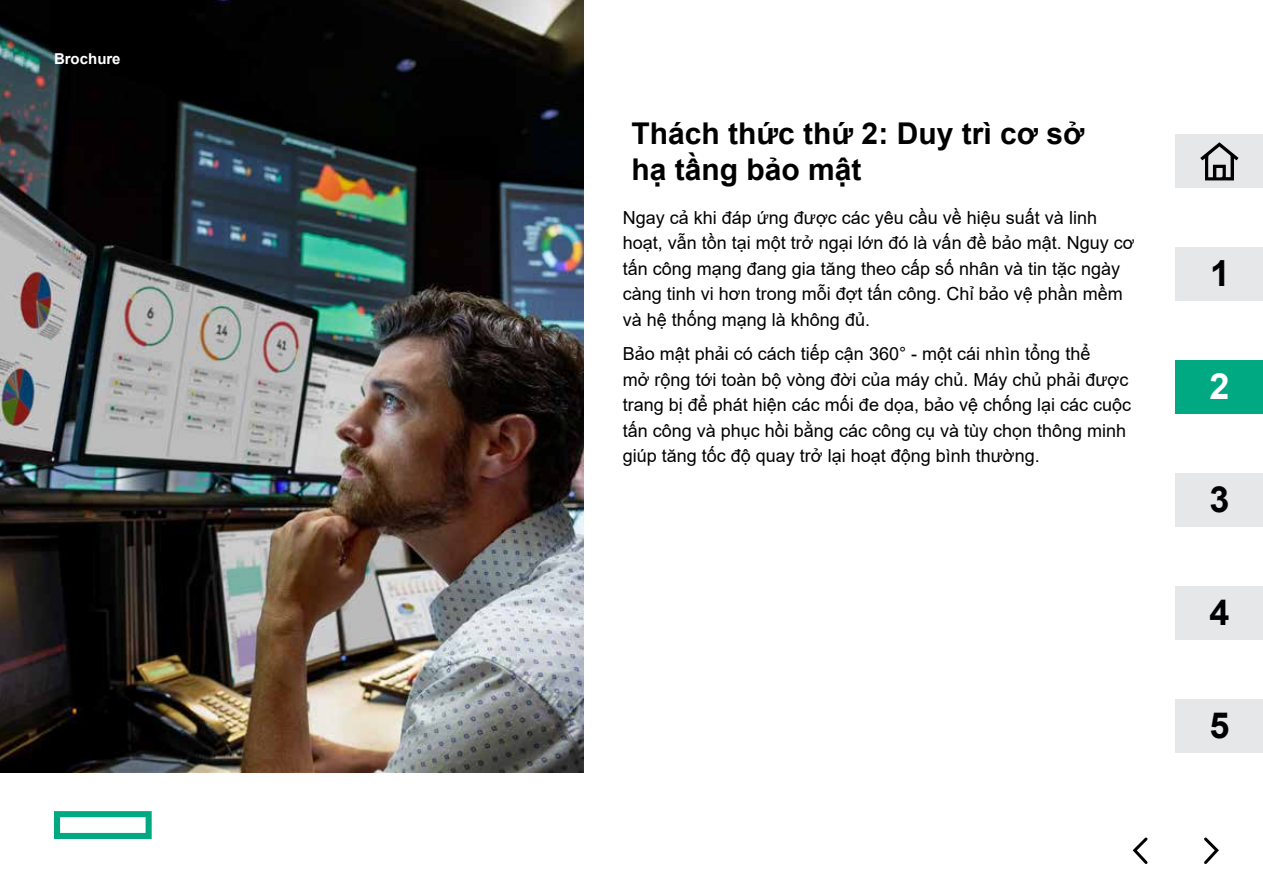
<style>
.page{position:relative;width:1263px;height:893px;background:#fff}
.page>*{position:absolute;margin:0;border:0;box-sizing:border-box;transform-origin:0 0}
.t1{font:700 36px "Arial";color:#000}
.t2{font:700 36px "Arial";color:#fff}
.t3{font:700 30px/36px "Arial";color:#000}
.t4{font:18px/25.5px "Arial";color:#000}
.t5{font:700 15px "Arial";color:#fff}
</style>
<div class="page">
<img style="left:0;top:0;width:583px;height:772px">
<svg style="left:54px;top:811px;width:98px;height:28px"></svg>
<div style="left:1176px;top:248px;width:87px;height:53px;background:#e6e7e8"></div>
<div style="left:1176px;top:361px;width:87px;height:53px;background:#01a982"></div>
<div style="left:1176px;top:135px;width:87px;height:53px;background:#e6e7e8"></div>
<svg style="left:1200px;top:142px;width:38px;height:38px"></svg>
<div style="left:1176px;top:474px;width:87px;height:53px;background:#e6e7e8"></div>
<div style="left:1176px;top:587px;width:87px;height:53px;background:#e6e7e8"></div>
<div style="left:1176px;top:700px;width:87px;height:53px;background:#e6e7e8"></div>
<svg style="left:1132px;top:837px;width:16px;height:27px"></svg>
<svg style="left:1204px;top:837px;width:15px;height:27px"></svg>
<p class="t5" style="left:54px;top:48px;width:68px">Brochure</p>
<h2 class="t3" style="left:631px;top:116px;width:454px">Thách thức thứ 2: Duy trì cơ sở hạ tầng bảo mật</h2>
<p class="t4" style="left:623px;top:204px;width:513px">Ngay cả khi đáp ứng được các yêu cầu về hiệu suất và linh hoạt, vẫn tồn tại một trở ngại lớn đó là vấn đề bảo mật. Nguy cơ tấn công mạng đang gia tăng theo cấp số nhân và tin tặc ngày càng tinh vi hơn trong mỗi đợt tấn công. Chỉ bảo vệ phần mềm và hệ thống mạng là không đủ.</p>
<p class="t4" style="left:623px;top:341px;width:510px">Bảo mật phải có cách tiếp cận 360° - một cái nhìn tổng thể<br>mở rộng tới toàn bộ vòng đời của máy chủ. Máy chủ phải được trang bị để phát hiện các mối đe dọa, bảo vệ chống lại các cuộc tấn công và phục hồi bằng các công cụ và tùy chọn thông minh giúp tăng tốc độ quay trở lại hoạt động bình thường.</p>
<h1 class="t1" style="left:1210px;top:248px;width:22px">1</h1>
<h1 class="t2" style="left:1209px;top:361px;width:22px">2</h1>
<h1 class="t1" style="left:1209px;top:474px;width:22px">3</h1>
<h1 class="t1" style="left:1209px;top:587px;width:22px">4</h1>
<h1 class="t1" style="left:1209px;top:700px;width:22px">5</h1>
</div>
